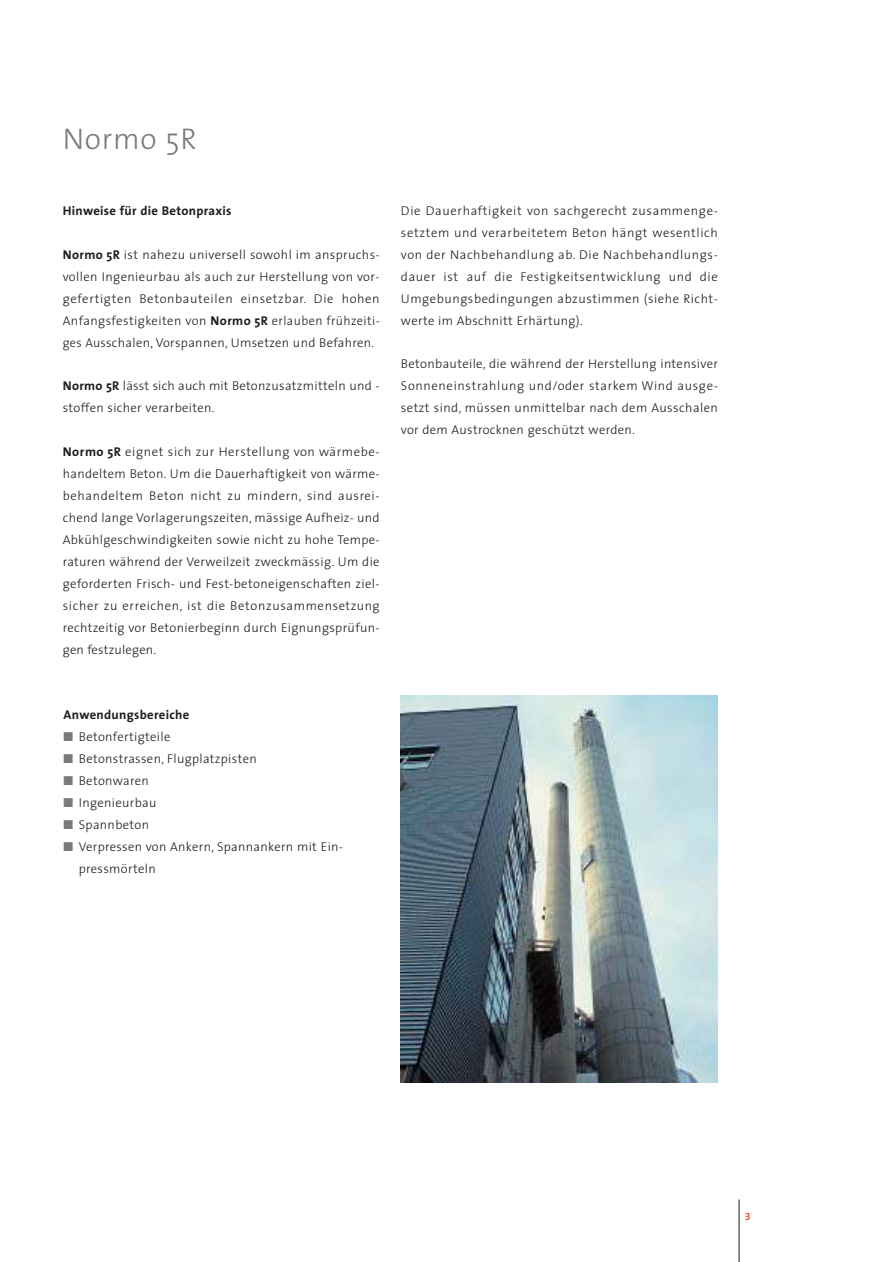
<style>
.page{position:relative;width:893px;height:1262px;background:#fff}
.page>*{position:absolute;margin:0;border:0;box-sizing:border-box;transform-origin:0 0}
.t1{font:300 30px "The Sans";letter-spacing:.025em;color:#7a7a7b}
.t2{font:300 12.75px/21.9px "The Sans";letter-spacing:.025em;color:#1c1c1a;text-align:justify}
.t3{font:700 12.75px "The Sans";letter-spacing:.025em;color:#1c1c1a}
.t4{font:10.5px "The Sans Bold Expert";color:#e45529}
.s1{font-weight:700}
.s2{color:#7a7a7b}
</style>
<div class="page">
<hr style="left:738px;top:1199px;width:1px;height:62px;background:#1c1c1a">
<img style="left:401px;top:695px;width:317px;height:387px">
<h1 class="t1" style="left:63px;top:128px;width:135px">Normo 5R</h1>
<p class="t3" style="left:63px;top:206px;width:170px">Hinweise für die Betonpraxis</p>
<p class="t2" style="left:63px;top:245px;width:318px"><span class="s1">Normo 5R</span> ist nahezu universell sowohl im anspruchs&shy;vollen Ingenieurbau als auch zur Herstellung von vor&shy;gefertigten Betonbauteilen einsetzbar. Die hohen Anfangsfestigkeiten von <span class="s1">Normo 5R</span> erlauben frühzeiti&shy;ges Ausschalen, Vorspannen, Umsetzen und Befahren.</p>
<p class="t2" style="left:63px;top:376px;width:318px"><span class="s1">Normo 5R</span> lässt sich auch mit Betonzusatzmitteln und - stoffen sicher verarbeiten.</p>
<p class="t2" style="left:63px;top:442px;width:318px"><span class="s1">Normo 5R</span> eignet sich zur Herstellung von wärmebe&shy;handeltem Beton. Um die Dauerhaftigkeit von wärme&shy;behandeltem Beton nicht zu mindern, sind ausrei&shy;chend lange Vorlagerungszeiten, mässige Aufheiz- und Abkühlgeschwindigkeiten sowie nicht zu hohe Tempe&shy;raturen während der Verweilzeit zweckmässig. Um die geforderten Frisch- und Fest-betoneigenschaften ziel&shy;sicher zu erreichen, ist die Betonzusammensetzung rechtzeitig vor Betonierbeginn durch Eignungsprüfun&shy;gen festzulegen.</p>
<p class="t3" style="left:63px;top:710px;width:127px">Anwendungsbereiche</p>
<p class="t2" style="left:63px;top:727px;width:108px"><span class="s2">■</span> Betonfertigteile</p>
<p class="t2" style="left:63px;top:749px;width:195px"><span class="s2">■</span> Betonstrassen, Flugplatzpisten</p>
<p class="t2" style="left:63px;top:771px;width:87px"><span class="s2">■</span> Betonwaren</p>
<p class="t2" style="left:63px;top:793px;width:94px"><span class="s2">■</span> Ingenieurbau</p>
<p class="t2" style="left:63px;top:815px;width:87px"><span class="s2">■</span> Spannbeton</p>
<p class="t2" style="left:79px;top:837px;width:266px;text-indent:-15px"><span class="s2">■</span> Verpressen von Ankern, Spannankern mit Ein&shy;pressmörteln</p>
<p class="t2" style="left:401px;top:201px;width:318px">Die Dauerhaftigkeit von sachgerecht zusammenge&shy;setztem und verarbeitetem Beton hängt wesentlich von der Nachbehandlung ab. Die Nachbehandlungs&shy;dauer ist auf die Festigkeitsentwicklung und die Umgebungsbedingungen abzustimmen (siehe Richt&shy;werte im Abschnitt Erhärtung).</p>
<p class="t2" style="left:401px;top:354px;width:318px">Betonbauteile, die während der Herstellung intensiver Sonneneinstrahlung und/oder starkem Wind ausge&shy;setzt sind, müssen unmittelbar nach dem Ausschalen vor dem Austrocknen geschützt werden.</p>
<p class="t4" style="left:744px;top:1210px;width:7px">3</p>
</div>
